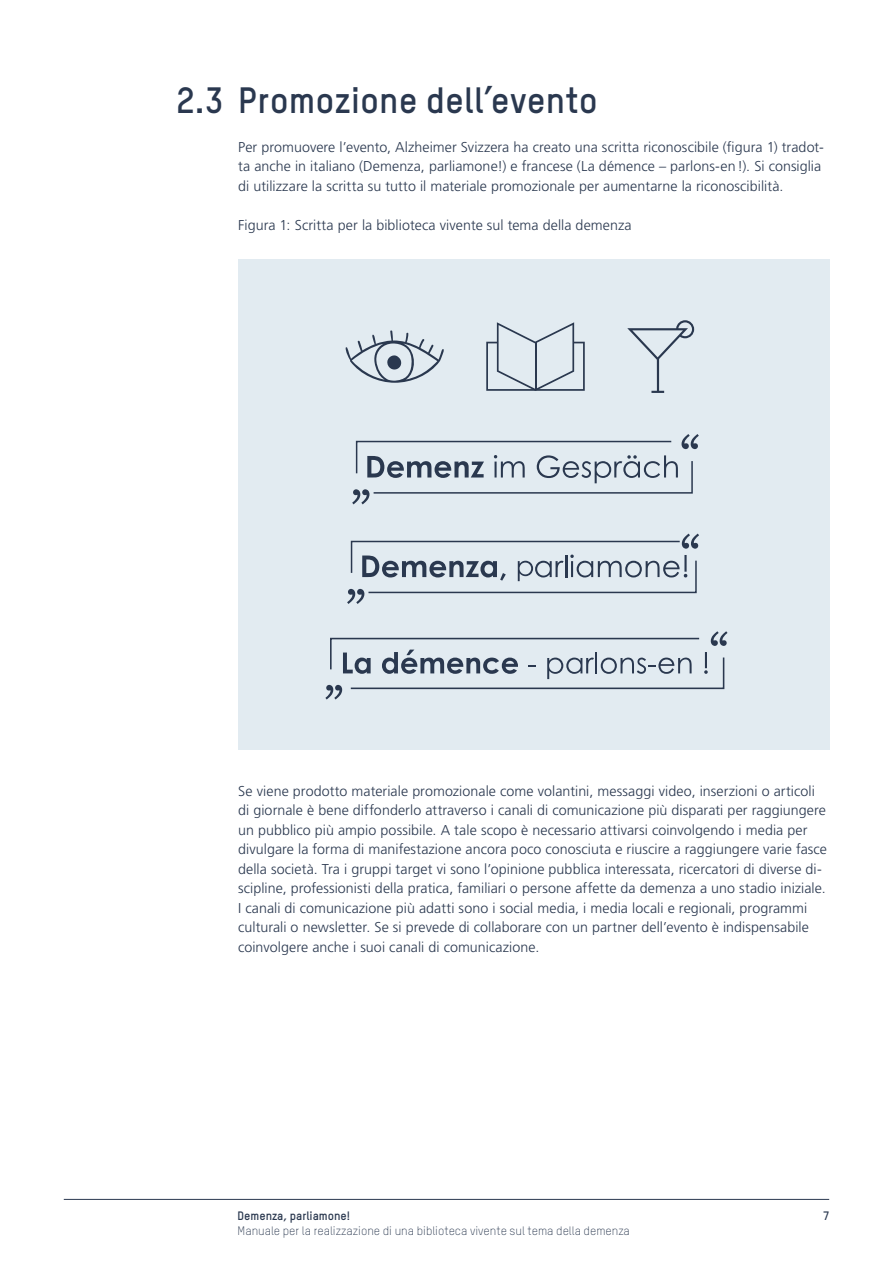
<style>
.page{position:relative;width:893px;height:1263px;background:#fff}
.page>*{position:absolute;margin:0;border:0;box-sizing:border-box;transform-origin:0 0}
.Titel{font:700 36px "TSTAR";letter-spacing:.005em;color:#2a384f}
.Lauftext_IT{font:300 14.25px/19.5px "Frutiger";letter-spacing:.005em;color:#2a384f}
.t1{font:300 12px "TSTAR";color:#2a384f}
.t2{font:700 12px "TSTAR";color:#2a384f}
</style>
<div class="page">
<hr style="left:64px;top:1199px;width:765px;height:1px;background:#2a384f">
<div style="left:238px;top:259px;width:591px;height:490px;background:#e2ebf1"></div>
<svg style="left:346px;top:330px;width:98px;height:53px"></svg>
<svg style="left:486px;top:322px;width:99px;height:69px"></svg>
<hr style="left:535px;top:343px;width:1px;height:47px;background:#2a384f">
<svg style="left:627px;top:320px;width:67px;height:73px"></svg>
<svg style="left:352px;top:434px;width:347px;height:70px"></svg>
<svg style="left:325px;top:631px;width:402px;height:68px"></svg>
<svg style="left:347px;top:534px;width:352px;height:70px"></svg>
<p class="Titel" style="left:176px;top:77px;width:423px">2.3 Promozione dell’evento</p>
<p class="Lauftext_IT" style="left:238px;top:137px;width:587px">Per promuovere l’evento, Alzheimer Svizzera ha creato una scritta riconoscibile (figura 1) tradot&shy;ta anche in italiano (Demenza, parliamone!) e francese (La démence – parlons-en!). Si consiglia di utilizzare la scritta su tutto il materiale promozionale per aumentarne la riconoscibilità.</p>
<p class="Lauftext_IT" style="left:238px;top:215px;width:395px">Figura 1: Scritta per la biblioteca vivente sul tema della demenza</p>
<p class="Lauftext_IT" style="left:238px;top:781px;width:590px">Se viene prodotto materiale promozionale come volantini, messaggi video, inserzioni o articoli di giornale è bene diffonderlo attraverso i canali di comunicazione più disparati per raggiungere un pubblico più ampio possibile. A tale scopo è necessario attivarsi coinvolgendo i media per divulgare la forma di manifestazione ancora poco conosciuta e riuscire a raggiungere varie fasce della società. Tra i gruppi target vi sono l’opinione pubblica interessata, ricercatori di diverse di&shy;scipline, professionisti della pratica, familiari o persone affette da demenza a uno stadio iniziale.<br>I canali di comunicazione più adatti sono i social media, i media locali e regionali, programmi culturali o newsletter. Se si prevede di collaborare con un partner dell’evento è indispensabile coinvolgere anche i suoi canali di comunicazione.</p>
<p class="t2" style="left:238px;top:1208px;width:114px">Demenza, parliamone!</p>
<p class="t1" style="left:238px;top:1223px;width:394px">Manuale per la realizzazione di una biblioteca vivente sul tema della demenza</p>
<p class="t2" style="left:823px;top:1208px;width:8px">7</p>
</div>
